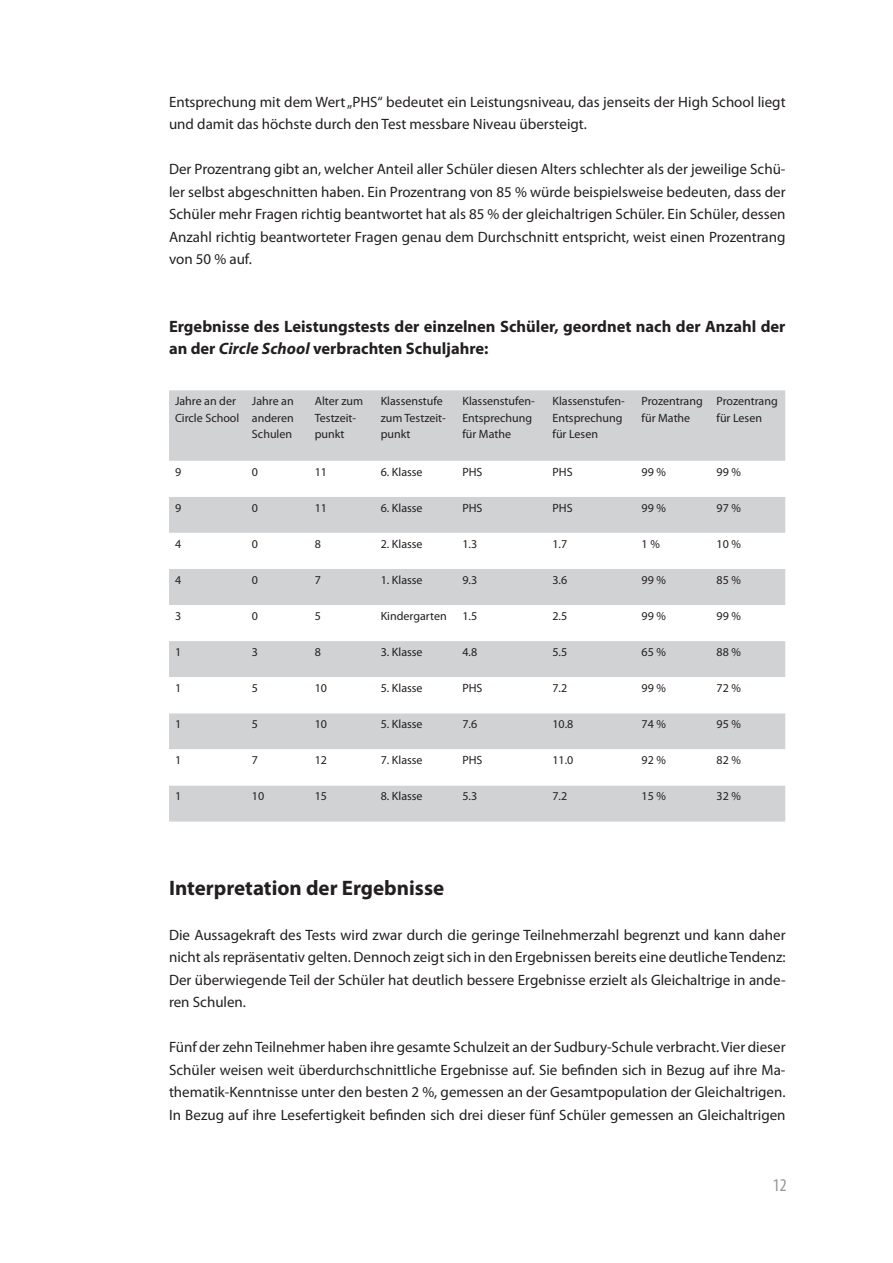
<style>
.page{position:relative;width:893px;height:1263px;background:#fff}
.page>*{position:absolute;margin:0;border:0;box-sizing:border-box;transform-origin:0 0}
.t1{font:700 21px "Myriad Pro";color:#231f20}
.t2{font:condensed 18px "Myriad Pro";color:#939598}
.t3{font:700 16.5px/22.5px "Myriad Pro";color:#231f20}
.t4{font:15px/22.5px "Myriad Pro";color:#231f20;text-align:justify}
.t5{font:12px/16.5px "Myriad Pro";color:#231f20}
.s1{font-style:italic}
</style>
<div class="page">
<div style="left:169px;top:390px;width:616px;height:431px;background:#d1d2d4"></div>
<svg style="left:169px;top:461px;width:616px;height:324px"></svg>
<p class="t4" style="left:169px;top:91px;width:618px">Entsprechung mit dem Wert „PHS“ bedeutet ein Leistungsniveau, das jenseits der High School liegt und damit das höchste durch den Test messbare Niveau übersteigt.</p>
<p class="t4" style="left:169px;top:158px;width:618px">Der Prozentrang gibt an, welcher Anteil aller Schüler diesen Alters schlechter als der jeweilige Schü&shy;ler selbst abgeschnitten haben. Ein Prozentrang von 85 % würde beispielsweise bedeuten, dass der Schüler mehr Fragen richtig beantwortet hat als 85 % der gleichaltrigen Schüler. Ein Schüler, dessen Anzahl richtig beantworteter Fragen genau dem Durchschnitt entspricht, weist einen Prozentrang von 50 % auf.</p>
<p class="t3" style="left:169px;top:315px;width:618px">Ergebnisse des Leistungstests der einzelnen Schüler, geordnet nach der Anzahl der an der <span class="s1">Circle School</span> verbrachten Schuljahre:</p>
<p class="t5" style="left:175px;top:393px;width:66px">Jahre an der<br>Circle School</p>
<p class="t5" style="left:252px;top:393px;width:43px;text-align:justify">Jahre an anderen Schulen</p>
<p class="t5" style="left:315px;top:393px;width:50px">Alter zum<br>Testzeit&shy;punkt</p>
<p class="t5" style="left:381px;top:393px;width:67px">Klassenstufe zum Testzeit&shy;punkt</p>
<p class="t5" style="left:462px;top:393px;width:74px">Klassenstufen-<br>Entsprechung für Mathe</p>
<p class="t5" style="left:552px;top:393px;width:74px">Klassenstufen-<br>Entsprechung für Lesen</p>
<p class="t5" style="left:642px;top:393px;width:63px">Prozentrang für Mathe</p>
<p class="t5" style="left:716px;top:393px;width:63px">Prozentrang für Lesen</p>
<p class="t5" style="left:175px;top:464px;width:8px">9</p>
<p class="t5" style="left:252px;top:464px;width:8px">0</p>
<p class="t5" style="left:315px;top:464px;width:14px">11</p>
<p class="t5" style="left:381px;top:464px;width:43px">6. Klasse</p>
<p class="t5" style="left:462px;top:464px;width:22px">PHS</p>
<p class="t5" style="left:552px;top:464px;width:22px">PHS</p>
<p class="t5" style="left:642px;top:464px;width:26px">99 %</p>
<p class="t5" style="left:716px;top:464px;width:26px">99 %</p>
<p class="t5" style="left:175px;top:500px;width:8px">9</p>
<p class="t5" style="left:252px;top:500px;width:8px">0</p>
<p class="t5" style="left:315px;top:500px;width:14px">11</p>
<p class="t5" style="left:381px;top:500px;width:43px">6. Klasse</p>
<p class="t5" style="left:462px;top:500px;width:22px">PHS</p>
<p class="t5" style="left:552px;top:500px;width:22px">PHS</p>
<p class="t5" style="left:642px;top:500px;width:26px">99 %</p>
<p class="t5" style="left:716px;top:500px;width:26px">97 %</p>
<p class="t5" style="left:175px;top:536px;width:8px">4</p>
<p class="t5" style="left:252px;top:536px;width:8px">0</p>
<p class="t5" style="left:315px;top:536px;width:8px">8</p>
<p class="t5" style="left:381px;top:536px;width:43px">2. Klasse</p>
<p class="t5" style="left:462px;top:536px;width:16px">1.3</p>
<p class="t5" style="left:552px;top:536px;width:16px">1.7</p>
<p class="t5" style="left:642px;top:536px;width:20px">1 %</p>
<p class="t5" style="left:716px;top:536px;width:26px">10 %</p>
<p class="t5" style="left:175px;top:572px;width:8px">4</p>
<p class="t5" style="left:252px;top:572px;width:8px">0</p>
<p class="t5" style="left:315px;top:572px;width:8px">7</p>
<p class="t5" style="left:381px;top:572px;width:43px">1. Klasse</p>
<p class="t5" style="left:462px;top:572px;width:16px">9.3</p>
<p class="t5" style="left:552px;top:572px;width:16px">3.6</p>
<p class="t5" style="left:642px;top:572px;width:26px">99 %</p>
<p class="t5" style="left:716px;top:572px;width:26px">85 %</p>
<p class="t5" style="left:175px;top:608px;width:8px">3</p>
<p class="t5" style="left:252px;top:608px;width:8px">0</p>
<p class="t5" style="left:315px;top:608px;width:8px">5</p>
<p class="t5" style="left:381px;top:608px;width:67px">Kindergarten</p>
<p class="t5" style="left:462px;top:608px;width:16px">1.5</p>
<p class="t5" style="left:552px;top:608px;width:16px">2.5</p>
<p class="t5" style="left:642px;top:608px;width:26px">99 %</p>
<p class="t5" style="left:716px;top:608px;width:26px">99 %</p>
<p class="t5" style="left:175px;top:644px;width:8px">1</p>
<p class="t5" style="left:252px;top:644px;width:8px">3</p>
<p class="t5" style="left:315px;top:644px;width:8px">8</p>
<p class="t5" style="left:381px;top:644px;width:43px">3. Klasse</p>
<p class="t5" style="left:462px;top:644px;width:16px">4.8</p>
<p class="t5" style="left:552px;top:644px;width:16px">5.5</p>
<p class="t5" style="left:642px;top:644px;width:26px">65 %</p>
<p class="t5" style="left:716px;top:644px;width:26px">88 %</p>
<p class="t5" style="left:175px;top:680px;width:8px">1</p>
<p class="t5" style="left:252px;top:680px;width:8px">5</p>
<p class="t5" style="left:315px;top:680px;width:14px">10</p>
<p class="t5" style="left:381px;top:680px;width:43px">5. Klasse</p>
<p class="t5" style="left:462px;top:680px;width:22px">PHS</p>
<p class="t5" style="left:552px;top:680px;width:16px">7.2</p>
<p class="t5" style="left:642px;top:680px;width:26px">99 %</p>
<p class="t5" style="left:716px;top:680px;width:26px">72 %</p>
<p class="t5" style="left:175px;top:716px;width:8px">1</p>
<p class="t5" style="left:252px;top:716px;width:8px">5</p>
<p class="t5" style="left:315px;top:716px;width:14px">10</p>
<p class="t5" style="left:381px;top:716px;width:43px">5. Klasse</p>
<p class="t5" style="left:462px;top:716px;width:16px">7.6</p>
<p class="t5" style="left:552px;top:716px;width:22px">10.8</p>
<p class="t5" style="left:642px;top:716px;width:26px">74 %</p>
<p class="t5" style="left:716px;top:716px;width:26px">95 %</p>
<p class="t5" style="left:175px;top:752px;width:8px">1</p>
<p class="t5" style="left:252px;top:752px;width:8px">7</p>
<p class="t5" style="left:315px;top:752px;width:14px">12</p>
<p class="t5" style="left:381px;top:752px;width:43px">7. Klasse</p>
<p class="t5" style="left:462px;top:752px;width:22px">PHS</p>
<p class="t5" style="left:552px;top:752px;width:22px">11.0</p>
<p class="t5" style="left:642px;top:752px;width:26px">92 %</p>
<p class="t5" style="left:716px;top:752px;width:26px">82 %</p>
<p class="t5" style="left:175px;top:788px;width:8px">1</p>
<p class="t5" style="left:252px;top:788px;width:14px">10</p>
<p class="t5" style="left:315px;top:788px;width:14px">15</p>
<p class="t5" style="left:381px;top:788px;width:43px">8. Klasse</p>
<p class="t5" style="left:462px;top:788px;width:16px">5.3</p>
<p class="t5" style="left:552px;top:788px;width:16px">7.2</p>
<p class="t5" style="left:642px;top:788px;width:26px">15 %</p>
<p class="t5" style="left:716px;top:788px;width:26px">32 %</p>
<h1 class="t1" style="left:169px;top:876px;width:277px">Interpretation der Ergebnisse</h1>
<p class="t4" style="left:169px;top:923px;width:618px">Die Aussagekraft des Tests wird zwar durch die geringe Teilnehmerzahl begrenzt und kann daher nicht als repräsentativ gelten. Dennoch zeigt sich in den Ergebnissen bereits eine deutliche Tendenz:<br>Der überwiegende Teil der Schüler hat deutlich bessere Ergebnisse erzielt als Gleichaltrige in ande&shy;ren Schulen.</p>
<p class="t4" style="left:169px;top:1036px;width:618px">Fünf der zehn Teilnehmer haben ihre gesamte Schulzeit an der Sudbury-Schule verbracht. Vier dieser Schüler weisen weit überdurchschnittliche Ergebnisse auf. Sie befinden sich in Bezug auf ihre Ma&shy;thematik-Kenntnisse unter den besten 2 %, gemessen an der Gesamtpopulation der Gleichaltrigen.<br>In Bezug auf ihre Lesefertigkeit befinden sich drei dieser fünf Schüler gemessen an Gleichaltrigen</p>
<p class="t2" style="left:773px;top:1175px;width:15px">12</p>
</div>
